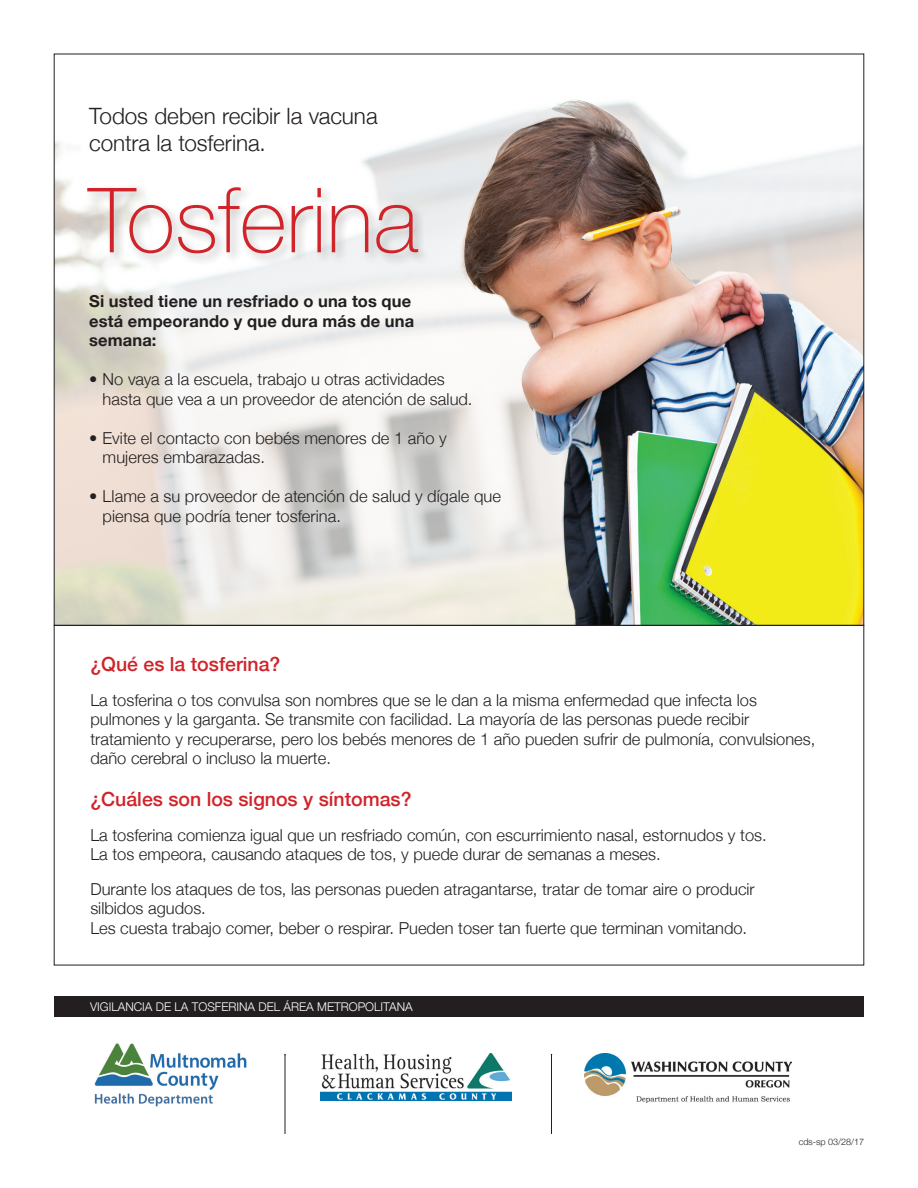
<style>
.page{position:relative;width:918px;height:1188px;background:#fff}
.page>*{position:absolute;margin:0;border:0;box-sizing:border-box;transform-origin:0 0}
.t1{font:100 90px "Helvetica Neue";color:#d1232a}
.t2{font:300 22.5px/27px "Helvetica Neue";letter-spacing:-.005em;color:#231f20}
.t3{font:500 19.5px "Helvetica Neue";color:#d1232a}
.t4{font:300 16.5px/19.5px "Helvetica Neue";color:#231f20}
.t5{font:700 16.5px/19.5px "Helvetica Neue";letter-spacing:.01em;color:#231f20}
.t6{font:300 12px "Helvetica Neue";color:#fff}
.t7{font:300 9px "Helvetica Neue";color:#231f20}
</style>
<div class="page">
<img style="left:56px;top:99px;width:806px;height:525px">
<div style="left:83px;top:183px;width:348px;height:83px;background:#231f20;opacity:.3"></div>
<img style="left:320px;top:1054px;width:192px;height:47px">
<img style="left:94px;top:1043px;width:153px;height:64px">
<div style="left:54px;top:996px;width:810px;height:21px;background:#231f20"></div>
<hr style="left:285px;top:1055px;width:1px;height:79px;background:#231f20">
<hr style="left:551px;top:1055px;width:1px;height:79px;background:#231f20">
<img style="left:585px;top:1054px;width:206px;height:49px">
<h2 class="t2" style="left:89px;top:102px;width:290px">Todos deben recibir la vacuna contra la tosferina.</h2>
<h1 class="t1" style="left:88px;top:152px;width:331px">Tosferina</h1>
<p class="t5" style="left:89px;top:292px;width:327px">Si usted tiene un resfriado o una tos que está empeorando y que dura más de una semana:</p>
<p class="t4" style="left:103px;top:369px;width:371px;text-indent:-13px">• No vaya a la escuela, trabajo u otras actividades hasta que vea a un proveedor de atención de salud.</p>
<p class="t4" style="left:103px;top:427px;width:346px;text-indent:-13px">• Evite el contacto con bebés menores de 1 año y mujeres embarazadas.</p>
<p class="t4" style="left:103px;top:486px;width:400px;text-indent:-13px">• Llame a su proveedor de atención de salud y dígale que piensa que podría tener tosferina.</p>
<p class="t3" style="left:90px;top:649px;width:192px">¿Qué es la tosferina?</p>
<p class="t4" style="left:90px;top:689px;width:726px">La tosferina o tos convulsa son nombres que se le dan a la misma enfermedad que infecta los pulmones y la garganta. Se transmite con facilidad. La mayoría de las personas puede recibir tratamiento y recuperarse, pero los bebés menores de 1 año pueden sufrir de pulmonía, convulsiones, daño cerebral o incluso la muerte.</p>
<p class="t3" style="left:90px;top:784px;width:323px">¿Cuáles son los signos y síntomas?</p>
<p class="t4" style="left:90px;top:824px;width:678px">La tosferina comienza igual que un resfriado común, con escurrimiento nasal, estornudos y tos.<br>La tos empeora, causando ataques de tos, y puede durar de semanas a meses.</p>
<p class="t4" style="left:90px;top:878px;width:666px">Durante los ataques de tos, las personas pueden atragantarse, tratar de tomar aire o producir silbidos agudos.<br>Les cuesta trabajo comer, beber o respirar. Pueden toser tan fuerte que terminan vomitando.</p>
<p class="t6" style="left:90px;top:997px;width:324px">VIGILANCIA DE LA TOSFERINA DEL ÁREA METROPOLITANA</p>
<p class="t7" style="left:799px;top:1135px;width:67px">cds-sp 03/28/17</p>
</div>
